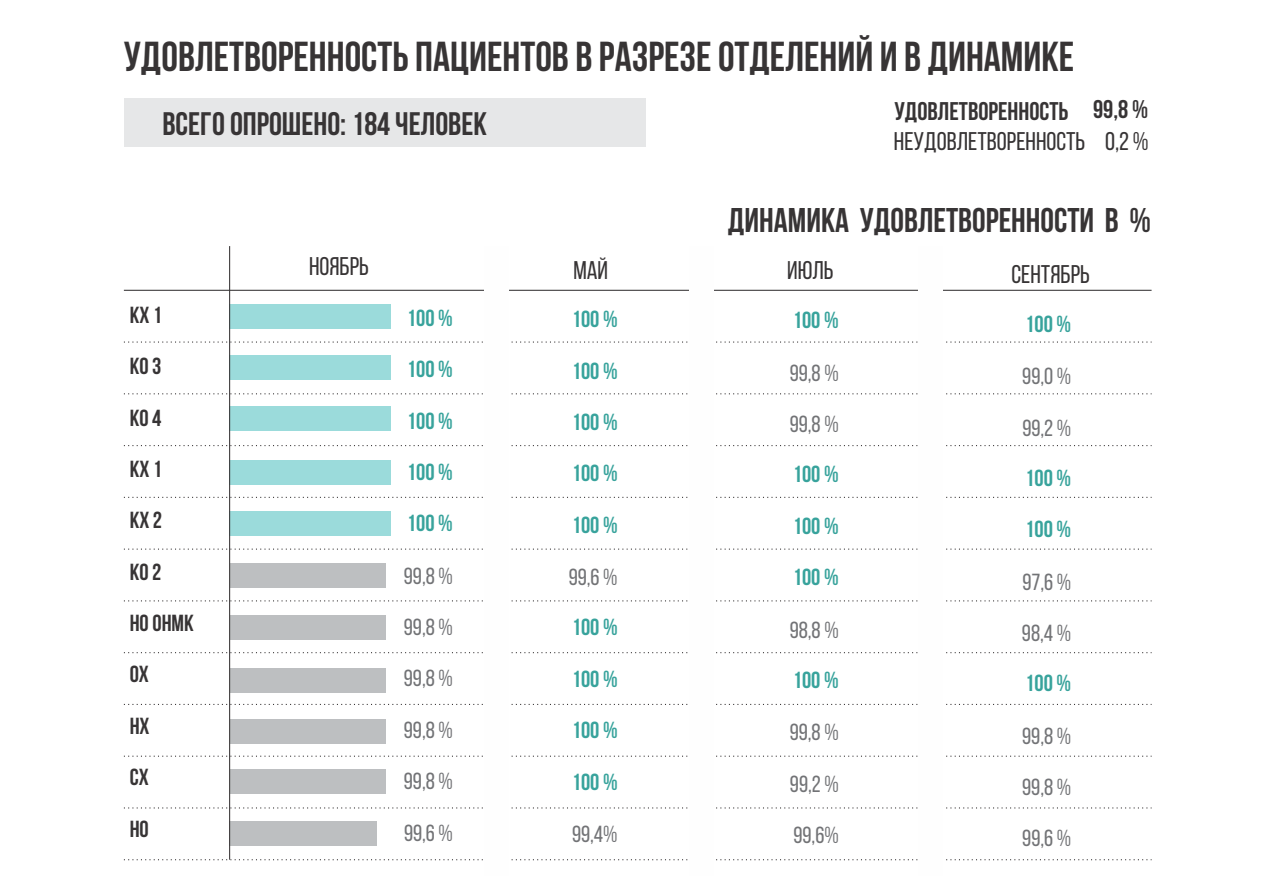
<style>
.page{position:relative;width:1263px;height:893px;background:#fff}
.page>*{position:absolute;margin:0;border:0;box-sizing:border-box;transform-origin:0 0}
.t1{font:700 41.85px "Bebas Neue";color:#373435}
.t2{font:700 34.35px "Bebas Neue";color:#373435}
.t3{font:700 32.55px "Bebas Neue";color:#373435}
.t4{font:25.65px "Bebas Neue";color:#373435}
.t5{font:700 25.65px "Bebas Neue";color:#373435}
.t6{font:23.25px "Bebas Neue";color:#727376}
.t7{font:700 23.25px "Bebas Neue";color:#38a39c}
.t8{font:700 23.25px "Bebas Neue";color:#373435}
</style>
<div class="page">
<div style="left:124px;top:98px;width:522px;height:49px;background:#e6e7e8"></div>
<svg style="left:124px;top:600px;width:1027px;height:1px"></svg>
<svg style="left:124px;top:652px;width:1027px;height:1px"></svg>
<svg style="left:124px;top:704px;width:1027px;height:1px"></svg>
<svg style="left:124px;top:756px;width:1027px;height:1px"></svg>
<svg style="left:124px;top:807px;width:1027px;height:1px"></svg>
<svg style="left:124px;top:859px;width:1027px;height:1px"></svg>
<hr style="left:124px;top:290px;width:1027px;height:1px;background:#373435">
<svg style="left:124px;top:342px;width:1027px;height:1px"></svg>
<svg style="left:124px;top:393px;width:1027px;height:1px"></svg>
<svg style="left:124px;top:445px;width:1027px;height:1px"></svg>
<svg style="left:124px;top:497px;width:1027px;height:1px"></svg>
<svg style="left:124px;top:549px;width:1027px;height:1px"></svg>
<div style="left:230px;top:304px;width:161px;height:25px;background:#9bdbdb"></div>
<div style="left:230px;top:356px;width:161px;height:24px;background:#9bdbdb"></div>
<div style="left:230px;top:407px;width:161px;height:24px;background:#9bdbdb"></div>
<div style="left:230px;top:460px;width:161px;height:25px;background:#9bdbdb"></div>
<div style="left:230px;top:511px;width:161px;height:25px;background:#9bdbdb"></div>
<div style="left:230px;top:563px;width:155px;height:25px;background:#bdbfc1"></div>
<div style="left:230px;top:615px;width:155px;height:24px;background:#bdbfc1"></div>
<div style="left:230px;top:668px;width:155px;height:24px;background:#bdbfc1"></div>
<div style="left:230px;top:719px;width:155px;height:24px;background:#bdbfc1"></div>
<div style="left:230px;top:770px;width:155px;height:24px;background:#bdbfc1"></div>
<div style="left:230px;top:821px;width:147px;height:25px;background:#bdbfc1"></div>
<div style="left:484px;top:247px;width:25px;height:629px;background:#fefefe"></div>
<div style="left:689px;top:246px;width:24px;height:629px;background:#fefefe"></div>
<div style="left:918px;top:246px;width:25px;height:629px;background:#fefefe"></div>
<hr style="left:229px;top:246px;width:1px;height:614px;background:#373435">
<h1 class="t1" style="left:124px;top:40px;width:952px">Удовлетворенность пациентов в разрезе отделений и в динамике</h1>
<h3 class="t3" style="left:162px;top:110px;width:326px">всего опрошено: 184 человек</h3>
<p class="t5" style="left:894px;top:100px;width:255px">удовлетворенность 99,8 %</p>
<p class="t4" style="left:1105px;top:131px;width:45px">0,2 %</p>
<p class="t4" style="left:894px;top:131px;width:193px">Неудовлетворенность</p>
<p class="t8" style="left:130px;top:305px;width:34px">кх 1</p>
<p class="t8" style="left:130px;top:357px;width:33px">ко 3</p>
<p class="t8" style="left:130px;top:408px;width:33px">к0 4</p>
<p class="t8" style="left:130px;top:459px;width:34px">кх 1</p>
<p class="t8" style="left:130px;top:511px;width:34px">кх 2</p>
<p class="t8" style="left:130px;top:562px;width:33px">ко 2</p>
<p class="t8" style="left:130px;top:614px;width:66px">но онмк</p>
<p class="t8" style="left:130px;top:665px;width:21px">ох</p>
<p class="t8" style="left:130px;top:716px;width:21px">нх</p>
<p class="t8" style="left:130px;top:768px;width:20px">сх</p>
<p class="t8" style="left:130px;top:819px;width:21px">но</p>
<p class="t4" style="left:309px;top:256px;width:61px">ноябрь</p>
<p class="t4" style="left:573px;top:260px;width:36px">май</p>
<p class="t7" style="left:407px;top:308px;width:47px">100 %</p>
<p class="t7" style="left:407px;top:360px;width:47px">100 %</p>
<p class="t7" style="left:407px;top:411px;width:47px">100 %</p>
<p class="t7" style="left:407px;top:462px;width:47px">100 %</p>
<p class="t7" style="left:407px;top:514px;width:47px">100 %</p>
<p class="t6" style="left:404px;top:566px;width:50px">99,8 %</p>
<p class="t6" style="left:404px;top:618px;width:50px">99,8 %</p>
<p class="t6" style="left:404px;top:669px;width:50px">99,8 %</p>
<p class="t6" style="left:404px;top:720px;width:50px">99,8 %</p>
<p class="t6" style="left:404px;top:772px;width:50px">99,8 %</p>
<p class="t6" style="left:404px;top:823px;width:50px">99,6 %</p>
<p class="t7" style="left:572px;top:310px;width:47px">100 %</p>
<p class="t7" style="left:572px;top:361px;width:47px">100 %</p>
<p class="t7" style="left:572px;top:412px;width:47px">100 %</p>
<p class="t7" style="left:572px;top:464px;width:47px">100 %</p>
<p class="t7" style="left:572px;top:515px;width:47px">100 %</p>
<p class="t6" style="left:569px;top:568px;width:50px">99,6 %</p>
<p class="t7" style="left:572px;top:618px;width:47px">100 %</p>
<p class="t7" style="left:572px;top:669px;width:47px">100 %</p>
<p class="t7" style="left:572px;top:721px;width:47px">100 %</p>
<p class="t7" style="left:572px;top:772px;width:47px">100 %</p>
<p class="t6" style="left:572px;top:824px;width:47px">99,4%</p>
<h2 class="t2" style="left:728px;top:206px;width:425px">динамика удовлетворенности в %</h2>
<p class="t4" style="left:787px;top:260px;width:48px">июль</p>
<p class="t4" style="left:1011px;top:264px;width:80px">сентябрь</p>
<p class="t7" style="left:793px;top:311px;width:47px">100 %</p>
<p class="t6" style="left:790px;top:363px;width:50px">99,8 %</p>
<p class="t6" style="left:790px;top:415px;width:50px">99,8 %</p>
<p class="t7" style="left:793px;top:465px;width:47px">100 %</p>
<p class="t7" style="left:793px;top:516px;width:47px">100 %</p>
<p class="t7" style="left:793px;top:568px;width:47px">100 %</p>
<p class="t6" style="left:790px;top:620px;width:50px">98,8 %</p>
<p class="t7" style="left:793px;top:670px;width:47px">100 %</p>
<p class="t6" style="left:790px;top:723px;width:50px">99,8 %</p>
<p class="t6" style="left:790px;top:774px;width:50px">99,2 %</p>
<p class="t6" style="left:793px;top:826px;width:47px">99,6%</p>
<p class="t7" style="left:1025px;top:314px;width:47px">100 %</p>
<p class="t6" style="left:1022px;top:367px;width:50px">99,0 %</p>
<p class="t6" style="left:1022px;top:418px;width:50px">99,2 %</p>
<p class="t7" style="left:1025px;top:468px;width:47px">100 %</p>
<p class="t7" style="left:1025px;top:520px;width:47px">100 %</p>
<p class="t6" style="left:1022px;top:572px;width:50px">97,6 %</p>
<p class="t6" style="left:1022px;top:624px;width:51px">98,4 %</p>
<p class="t7" style="left:1025px;top:674px;width:47px">100 %</p>
<p class="t6" style="left:1022px;top:726px;width:50px">99,8 %</p>
<p class="t6" style="left:1022px;top:778px;width:50px">99,8 %</p>
<p class="t6" style="left:1022px;top:829px;width:50px">99,6 %</p>
</div>
